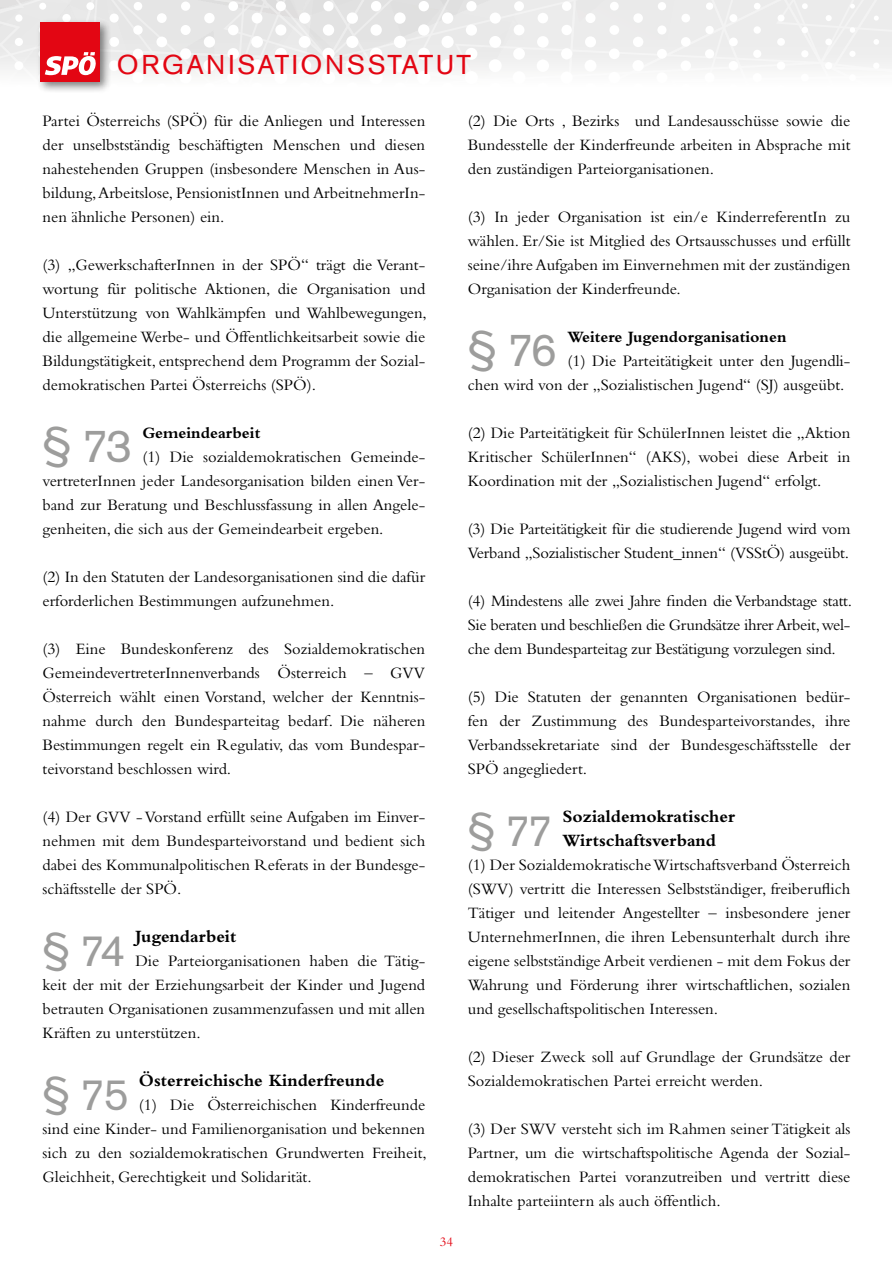
<style>
.page{position:relative;width:893px;height:1263px;background:#fff}
.page>*{position:absolute;margin:0;border:0;box-sizing:border-box;transform-origin:0 0}
.t1{font:46.05px "Akzidenz Grotesk BE";color:#9d9d9c}
.t2{font:43.65px "Akzidenz Grotesk BE";color:#9d9d9c}
.t3{font:27px "Akzidenz Grotesk BE";letter-spacing:.08em;color:#e30613}
.t4{font:700 18px/24px "Bembo";color:#000}
.t5{font:16.5px/24px "Bembo";color:#000;text-align:justify}
.t6{font:700 16.5px "Bembo";color:#000}
.t7{font:13.5px "Bembo";color:#e30613}
</style>
<div class="page">
<div style="left:37px;top:18px;width:75px;height:76px;background:#000;opacity:.5"></div>
<svg style="left:0;top:0;width:892px;height:87px"></svg>
<h3 class="t3" style="left:117px;top:49px;width:356px">ORGANISATIONSSTATUT</h3>
<p class="t5" style="left:43px;top:109px;width:384px">Partei Österreichs (SPÖ) für die Anliegen und Interessen der unselbstständig beschäftigten Menschen und diesen nahestehenden Gruppen (insbesondere Menschen in Aus&shy;bildung, Arbeitslose, PensionistInnen und ArbeitnehmerIn&shy;nen ähnliche Personen) ein.</p>
<p class="t5" style="left:43px;top:253px;width:386px;text-align:left">(3) „GewerkschafterInnen in der SPÖ“ trägt die Verant&shy;wortung für politische Aktionen, die Organisation und Unterstützung von Wahlkämpfen und Wahlbewegungen, die allgemeine Werbe- und Öffentlichkeitsarbeit sowie die Bildungstätigkeit, entsprechend dem Programm der Sozial&shy;demokratischen Partei Österreichs (SPÖ).</p>
<h1 class="t1" style="left:43px;top:419px;width:91px">§ 73</h1>
<p class="t6" style="left:142px;top:424px;width:119px">Gemeindearbeit</p>
<p class="t5" style="left:43px;top:445px;width:384px;text-indent:100px">(1) Die sozialdemokratischen Gemeinde&shy;vertreterInnen jeder Landesorganisation bilden einen Ver&shy;band zur Beratung und Beschlussfassung in allen Angele&shy;genheiten, die sich aus der Gemeindearbeit ergeben.</p>
<p class="t5" style="left:43px;top:565px;width:384px">(2) In den Statuten der Landesorganisationen sind die dafür erforderlichen Bestimmungen aufzunehmen.</p>
<p class="t5" style="left:43px;top:637px;width:384px">(3) Eine Bundeskonferenz des Sozialdemokratischen GemeindevertreterInnenverbands Österreich – GVV Österreich wählt einen Vorstand, welcher der Kenntnis&shy;nahme durch den Bundesparteitag bedarf. Die näheren Bestimmungen regelt ein Regulativ, das vom Bundespar&shy;teivorstand beschlossen wird.</p>
<p class="t5" style="left:43px;top:805px;width:384px">(4) Der GVV - Vorstand erfüllt seine Aufgaben im Einver&shy;nehmen mit dem Bundesparteivorstand und bedient sich dabei des Kommunalpolitischen Referats in der Bundesge&shy;schäftsstelle der SPÖ.</p>
<h2 class="t2" style="left:43px;top:925px;width:85px">§ 74</h2>
<p class="t4" style="left:135px;top:924px;width:103px">Jugendarbeit</p>
<p class="t5" style="left:43px;top:949px;width:384px;text-indent:93px">Die Parteiorganisationen haben die Tätig&shy;keit der mit der Erziehungsarbeit der Kinder und Jugend betrauten Organisationen zusammenzufassen und mit allen Kräften zu unterstützen.</p>
<h2 class="t2" style="left:43px;top:1069px;width:88px">§ 75</h2>
<p class="t4" style="left:139px;top:1068px;width:247px">Österreichische Kinderfreunde</p>
<p class="t5" style="left:43px;top:1093px;width:386px;text-indent:96px">(1) Die Österreichischen Kinderfreunde sind eine Kinder- und Familienorganisation und bekennen sich zu den sozialdemokratischen Grundwerten Freiheit, Gleichheit, Gerechtigkeit und Solidarität.</p>
<p class="t7" style="left:440px;top:1233px;width:15px">34</p>
<p class="t5" style="left:468px;top:109px;width:384px">(2) Die Orts , Bezirks und Landesausschüsse sowie die Bundesstelle der Kinderfreunde arbeiten in Absprache mit den zuständigen Parteiorganisationen.</p>
<p class="t5" style="left:468px;top:205px;width:384px">(3) In jeder Organisation ist ein/e KinderreferentIn zu wählen. Er/Sie ist Mitglied des Ortsausschusses und erfüllt seine/ihre Aufgaben im Einvernehmen mit der zuständigen Organisation der Kinderfreunde.</p>
<h1 class="t1" style="left:468px;top:323px;width:91px">§ 76</h1>
<p class="t6" style="left:568px;top:328px;width:220px">Weitere Jugendorganisationen</p>
<p class="t5" style="left:468px;top:349px;width:384px;text-indent:100px">(1) Die Parteitätigkeit unter den Jugendli&shy;chen wird von der „Sozialistischen Jugend“ (SJ) ausgeübt.</p>
<p class="t5" style="left:468px;top:421px;width:384px">(2) Die Parteitätigkeit für SchülerInnen leistet die „Aktion Kritischer SchülerInnen“ (AKS), wobei diese Arbeit in Koordination mit der „Sozialistischen Jugend“ erfolgt.</p>
<p class="t5" style="left:468px;top:517px;width:384px">(3) Die Parteitätigkeit für die studierende Jugend wird vom<br>Verband „Sozialistischer Student_innen“ (VSStÖ) ausgeübt.</p>
<p class="t5" style="left:468px;top:589px;width:386px">(4) Mindestens alle zwei Jahre finden die Verbandstage statt.<br>Sie beraten und beschließen die Grundsätze ihrer Arbeit, wel&shy;che dem Bundesparteitag zur Bestätigung vorzulegen sind.</p>
<p class="t5" style="left:468px;top:685px;width:384px">(5) Die Statuten der genannten Organisationen bedür&shy;fen der Zustimmung des Bundesparteivorstandes, ihre Verbandssekretariate sind der Bundesgeschäftsstelle der SPÖ angegliedert.</p>
<h2 class="t2" style="left:468px;top:805px;width:87px">§ 77</h2>
<p class="t4" style="left:562px;top:804px;width:174px">Sozialdemokratischer<br>Wirtschaftsverband</p>
<p class="t5" style="left:468px;top:853px;width:384px">(1) Der Sozialdemokratische Wirtschaftsverband Österreich (SWV) vertritt die Interessen Selbstständiger, freiberuflich Tätiger und leitender Angestellter – insbesondere jener UnternehmerInnen, die ihren Lebensunterhalt durch ihre eigene selbstständige Arbeit verdienen - mit dem Fokus der Wahrung und Förderung ihrer wirtschaftlichen, sozialen und gesellschaftspolitischen Interessen.</p>
<p class="t5" style="left:468px;top:1045px;width:384px">(2) Dieser Zweck soll auf Grundlage der Grundsätze der<br>Sozialdemokratischen Partei erreicht werden.</p>
<p class="t5" style="left:468px;top:1117px;width:384px">(3) Der SWV versteht sich im Rahmen seiner Tätigkeit als Partner, um die wirtschaftspolitische Agenda der Sozial&shy;demokratischen Partei voranzutreiben und vertritt diese Inhalte parteiintern als auch öffentlich.</p>
</div>
